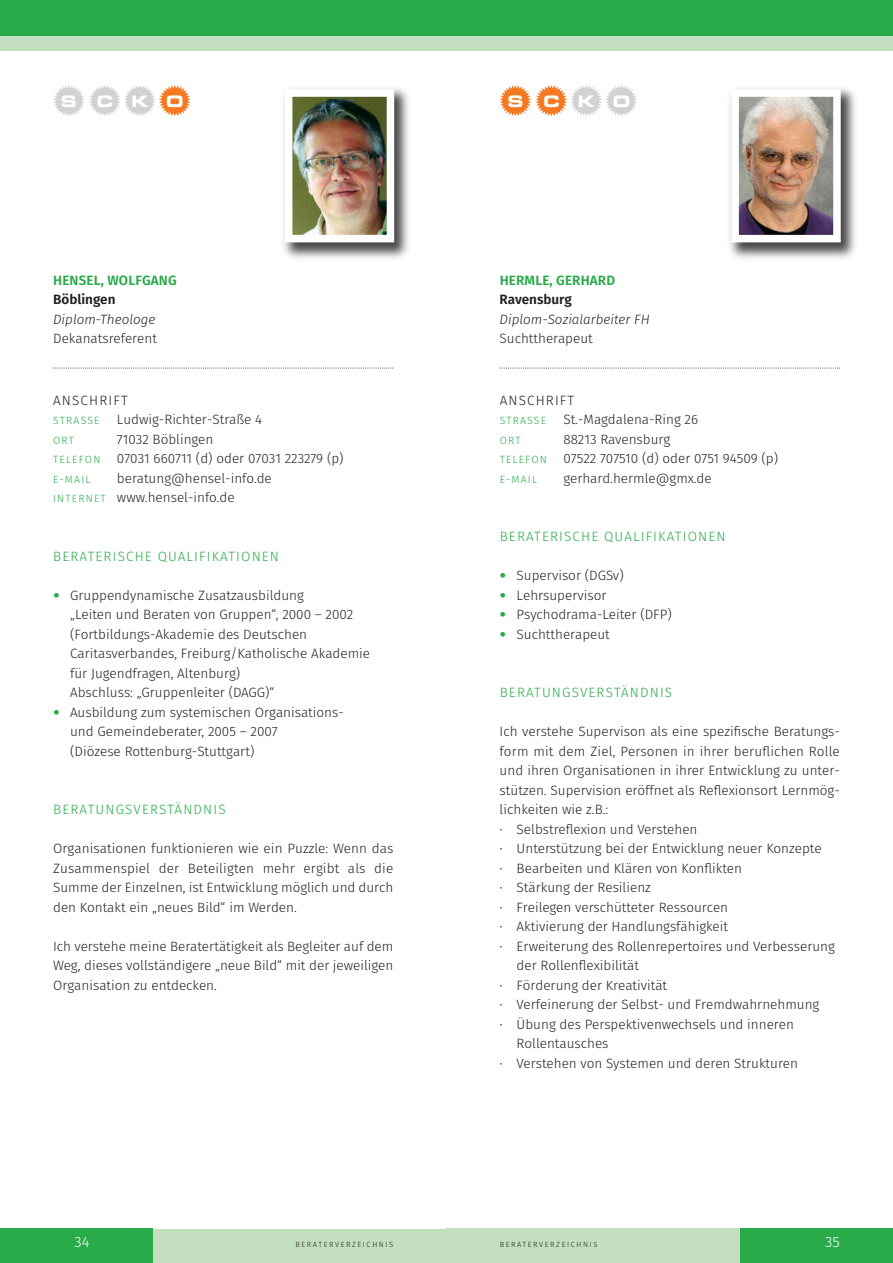
<style>
.page{position:relative;width:893px;height:1263px;background:#fff}
.page>*{position:absolute;margin:0;border:0;box-sizing:border-box;transform-origin:0 0}
.t1{font:17.1px "Microgramma D Bold Exte";letter-spacing:1.115em;color:#fff}
.t2{font:300 15px "Fira Sans";color:#fff}
.t3{font:300 13.5px/19.5px "Fira Sans";color:#231f20}
.t4{font:300 13.5px "Fira Sans";letter-spacing:.085em;color:#29ab4a}
.t5{font:italic 300 13.5px "Fira Sans";color:#231f20}
.t6{font:600 13.5px "Fira Sans";letter-spacing:.01em;color:#29ab4a}
.t7{font:600 13.5px "Fira Sans";color:#231f20}
.t8{font:300 13.5px "Fira Sans";letter-spacing:.085em;color:#231f20}
.t9{font:300 10.5px "Fira Sans";letter-spacing:.11em;color:#29ab4a}
.t10{font:300 7.5px "Fira Sans";letter-spacing:.21em;color:#231f20}
.s1{font-size:10.5px;color:#29ab4a}
.s2{font-family:"Frutiger";font-stretch:condensed;color:#29ab4a}
.s3{font-family:"Frutiger";font-stretch:condensed}
</style>
<div class="page">
<div style="left:0;top:0;width:446px;height:36px;background:#29ab4a"></div>
<div style="left:0;top:36px;width:446px;height:15px;background:#c3dfbf"></div>
<div style="left:0;top:1229px;width:153px;height:34px;background:#29ab4a"></div>
<div style="left:153px;top:1229px;width:293px;height:34px;background:#c3dfbf"></div>
<div style="left:446px;top:0;width:447px;height:36px;background:#29ab4a"></div>
<div style="left:446px;top:36px;width:447px;height:15px;background:#c3dfbf"></div>
<div style="left:740px;top:1229px;width:153px;height:34px;background:#29ab4a"></div>
<div style="left:446px;top:1229px;width:294px;height:34px;background:#c3dfbf"></div>
<svg style="left:53px;top:85px;width:138px;height:31px"></svg>
<img style="left:283px;top:87px;width:126px;height:172px">
<img style="left:294px;top:98px;width:91px;height:135px">
<div style="left:285px;top:89px;width:109px;height:153px;border:8px solid #fff"></div>
<svg style="left:53px;top:367px;width:340px;height:2px"></svg>
<svg style="left:500px;top:85px;width:137px;height:31px"></svg>
<img style="left:729px;top:87px;width:127px;height:172px">
<img style="left:740px;top:98px;width:92px;height:135px">
<div style="left:731px;top:89px;width:110px;height:153px;border:8px solid #fff"></div>
<svg style="left:500px;top:367px;width:340px;height:2px"></svg>
<p class="t1" style="left:62px;top:91px;width:123px">SCKO</p>
<p class="t6" style="left:53px;top:275px;width:125px">HENSEL, WOLFGANG</p>
<p class="t7" style="left:53px;top:294px;width:64px">BÖBLINGEN</p>
<p class="t5" style="left:53px;top:314px;width:104px">Diplom-Theologe</p>
<p class="t3" style="left:53px;top:330px;width:105px">Dekanatsreferent</p>
<p class="t8" style="left:53px;top:395px;width:76px">ANSCHRIFT</p>
<p class="t9" style="left:53px;top:417px;width:48px">STRASSE</p>
<p class="t3" style="left:117px;top:411px;width:147px">Ludwig-Richter-Straße 4</p>
<p class="t9" style="left:53px;top:436px;width:22px">ORT</p>
<p class="t3" style="left:53px;top:430px;width:292px;text-indent:64px">71032 Böblingen<br><span class="s1">TELEFON</span> 07031 660711 (d) oder 07031 223279 (p)</p>
<p class="t9" style="left:53px;top:475px;width:39px">E-MAIL</p>
<p class="t3" style="left:53px;top:469px;width:220px;text-indent:64px">beratung@hensel-info.de<br><span class="s1">INTERNET</span> www.hensel-info.de</p>
<p class="t4" style="left:53px;top:551px;width:227px">BERATERISCHE QUALIFIKATIONEN</p>
<p class="t3" style="left:70px;top:586px;width:302px;text-indent:-17px"><span class="s2">•</span> Gruppendynamische Zusatzausbildung<br>„Leiten und Beraten von Gruppen“, 2000 – 2002 (Fortbildungs-Akademie des Deutschen Caritasverbandes, Freiburg/Katholische Akademie für Jugendfragen, Altenburg)<br>Abschluss: „Gruppenleiter (DAGG)“</p>
<p class="t3" style="left:70px;top:703px;width:275px;text-indent:-17px"><span class="s2">•</span> Ausbildung zum systemischen Organisations&shy;und Gemeindeberater, 2005 – 2007<br>(Diözese Rottenburg-Stuttgart)</p>
<p class="t4" style="left:53px;top:804px;width:174px">BERATUNGSVERSTäNDNIS</p>
<p class="t3" style="left:53px;top:840px;width:342px;text-align:justify">Organisationen funktionieren wie ein Puzzle: Wenn das Zusammenspiel der Beteiligten mehr ergibt als die Summe der Einzelnen, ist Entwicklung möglich und durch den Kontakt ein „neues Bild“ im Werden.</p>
<p class="t3" style="left:53px;top:937px;width:342px;text-align:justify">Ich verstehe meine Beratertätigkeit als Begleiter auf dem Weg, dieses vollständigere „neue Bild“ mit der jeweiligen Organisation zu entdecken.</p>
<p class="t1" style="left:508px;top:91px;width:123px">SCKO</p>
<p class="t6" style="left:500px;top:275px;width:117px">HERMLE, GERHARD</p>
<p class="t7" style="left:500px;top:294px;width:74px">RAVENSBURG</p>
<p class="t5" style="left:500px;top:314px;width:152px">Diplom-Sozialarbeiter FH</p>
<p class="t3" style="left:500px;top:330px;width:95px">Suchttherapeut</p>
<p class="t8" style="left:500px;top:395px;width:76px">ANSCHRIFT</p>
<p class="t9" style="left:500px;top:417px;width:48px">STRASSE</p>
<p class="t3" style="left:563px;top:411px;width:136px">St.-Magdalena-Ring 26</p>
<p class="t9" style="left:500px;top:436px;width:22px">ORT</p>
<p class="t3" style="left:500px;top:430px;width:280px;text-indent:64px">88213 Ravensburg<br><span class="s1">TELEFON</span> 07522 707510 (d) oder 0751 94509 (p)</p>
<p class="t9" style="left:500px;top:475px;width:39px">E-MAIL</p>
<p class="t3" style="left:563px;top:469px;width:150px">gerhard.hermle@gmx.de</p>
<p class="t4" style="left:500px;top:531px;width:227px">BERATERISCHE QUALIFIKATIONEN</p>
<p class="t3" style="left:500px;top:567px;width:126px"><span class="s2">•</span> Supervisor (DGSv)</p>
<p class="t3" style="left:500px;top:586px;width:108px"><span class="s2">•</span> Lehrsupervisor</p>
<p class="t3" style="left:500px;top:606px;width:174px"><span class="s2">•</span> Psychodrama-Leiter (DFP)</p>
<p class="t3" style="left:500px;top:625px;width:112px"><span class="s2">•</span> Suchttherapeut</p>
<p class="t4" style="left:500px;top:687px;width:174px">BERATUNGSVERSTäNDNIS</p>
<p class="t3" style="left:500px;top:723px;width:342px">Ich verstehe Supervison als eine spezifische Beratungs-</p>
<p class="t3" style="left:500px;top:742px;width:342px">form mit dem Ziel, Personen in ihrer beruflichen Rolle</p>
<p class="t3" style="left:500px;top:762px;width:342px">und ihren Organisationen in ihrer Entwicklung zu unter-</p>
<p class="t3" style="left:500px;top:781px;width:342px">stützen. Supervision eröffnet als Reflexionsort Lernmög-</p>
<p class="t3" style="left:500px;top:801px;width:110px">lichkeiten wie z.B.:</p>
<p class="t3" style="left:500px;top:820px;width:199px"><span class="s3">·</span> Selbstreflexion und Verstehen</p>
<p class="t3" style="left:500px;top:840px;width:323px"><span class="s3">·</span> Unterstützung bei der Entwicklung neuer Konzepte</p>
<p class="t3" style="left:500px;top:859px;width:244px"><span class="s3">·</span> Bearbeiten und Klären von Konflikten</p>
<p class="t3" style="left:500px;top:879px;width:153px"><span class="s3">·</span> Stärkung der Resilienz</p>
<p class="t3" style="left:500px;top:898px;width:230px"><span class="s3">·</span> Freilegen verschütteter Ressourcen</p>
<p class="t3" style="left:500px;top:918px;width:230px"><span class="s3">·</span> Aktivierung der Handlungsfähigkeit</p>
<p class="t3" style="left:500px;top:937px;width:337px"><span class="s3">·</span> Erweiterung des Rollenrepertoires und Verbesserung</p>
<p class="t3" style="left:517px;top:957px;width:124px">der Rollenflexibilität</p>
<p class="t3" style="left:500px;top:976px;width:169px"><span class="s3">·</span> Förderung der Kreativität</p>
<p class="t3" style="left:500px;top:996px;width:321px"><span class="s3">·</span> Verfeinerung der Selbst- und Fremdwahrnehmung</p>
<p class="t3" style="left:500px;top:1015px;width:296px"><span class="s3">·</span> Übung des Perspektivenwechsels und inneren</p>
<p class="t3" style="left:517px;top:1035px;width:93px">Rollentausches</p>
<p class="t3" style="left:500px;top:1054px;width:300px"><span class="s3">·</span> Verstehen von Systemen und deren Strukturen</p>
<p class="t2" style="left:74px;top:1236px;width:17px">34</p>
<p class="t10" style="left:295px;top:1242px;width:99px">BERATERVERZEICHNIS</p>
<p class="t10" style="left:500px;top:1242px;width:99px">BERATERVERZEICHNIS</p>
<p class="t2" style="left:825px;top:1236px;width:16px">35</p>
</div>
